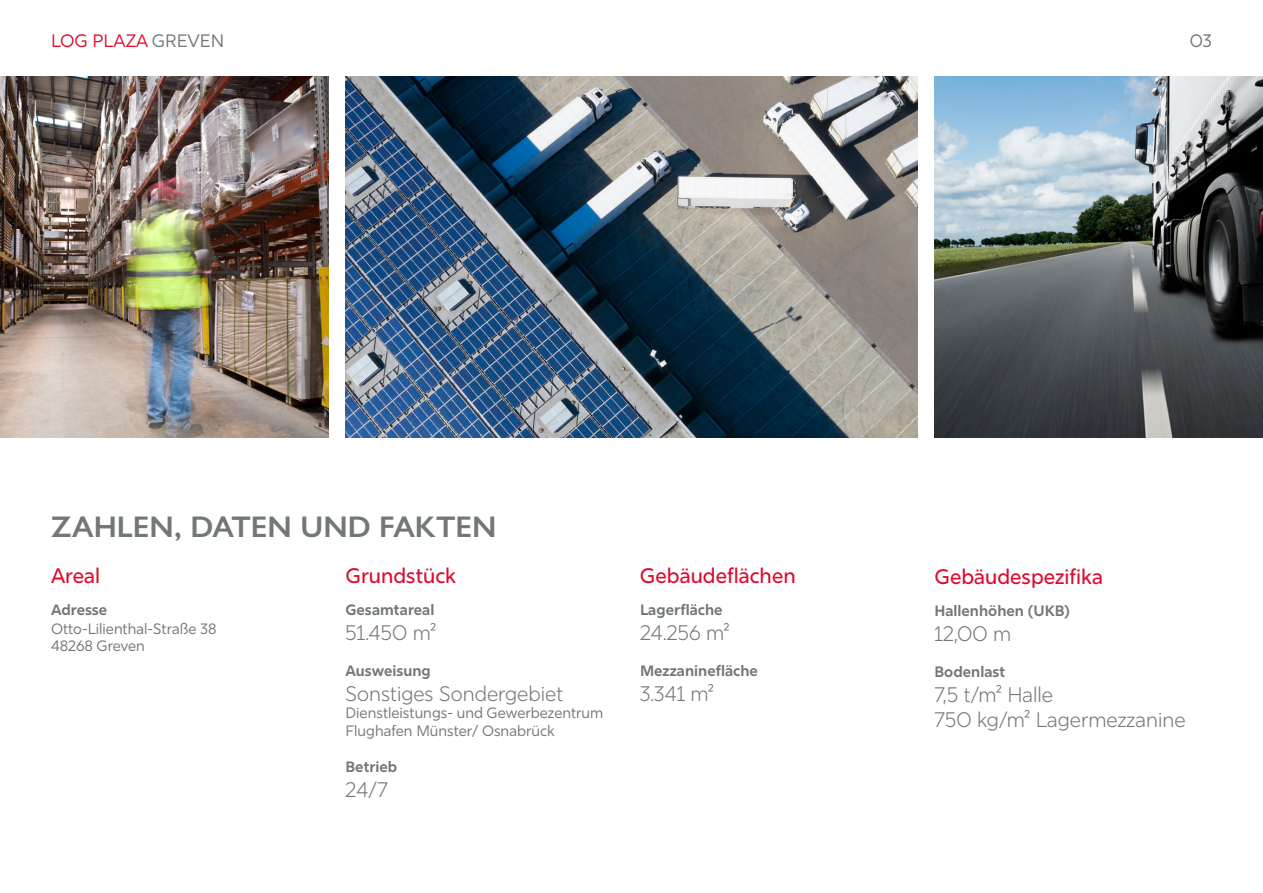
<style>
.page{position:relative;width:1263px;height:893px;background:#fff}
.page>*{position:absolute;margin:0;border:0;box-sizing:border-box;transform-origin:0 0}
.t1{font:600 30px "Gill Sans Nova";color:#727777}
.t2{font:300 21px/25.2px "Rig Sans";color:#727777}
.t3{font:500 21px "Rig Sans";color:#dd0b2f}
.t4{font:18px "Rig Sans";color:#dd0b2f}
.t5{font:18px "Rig Sans";color:#727777}
.t6{font:15px/17.2px "Rig Sans";color:#727777}
.t7{font:700 15px "Rig Sans";color:#727777}
.s1{color:#727777}
</style>
<div class="page">
<img style="left:345px;top:77px;width:572px;height:361px">
<img style="left:934px;top:77px;width:329px;height:361px">
<img style="left:0;top:77px;width:328px;height:361px">
<p class="t4" style="left:51px;top:32px;width:175px">LOG PLAZA <span class="s1">GREVEN</span></p>
<p class="t5" style="left:1190px;top:32px;width:24px">03</p>
<h1 class="t1" style="left:51px;top:511px;width:447px">ZAHLEN, DATEN UND FAKTEN</h1>
<h2 class="t3" style="left:51px;top:567px;width:51px">Areal</h2>
<h2 class="t3" style="left:345px;top:567px;width:112px">Grundstück</h2>
<h2 class="t3" style="left:640px;top:567px;width:157px">Gebäudeflächen</h2>
<p class="t7" style="left:51px;top:601px;width:58px">Adresse</p>
<p class="t6" style="left:51px;top:621px;width:167px">Otto-Lilienthal-Straße 38<br>48268 Greven</p>
<p class="t7" style="left:640px;top:601px;width:84px">Lagerfläche</p>
<h2 class="t2" style="left:640px;top:621px;width:91px">24.256 m²</h2>
<p class="t7" style="left:640px;top:662px;width:119px">Mezzaninefläche</p>
<h2 class="t2" style="left:640px;top:683px;width:76px">3.341 m²</h2>
<p class="t7" style="left:345px;top:601px;width:90px">Gesamtareal</p>
<h2 class="t2" style="left:345px;top:621px;width:92px">51.450 m²</h2>
<p class="t7" style="left:345px;top:662px;width:87px">Ausweisung</p>
<h2 class="t2" style="left:345px;top:683px;width:219px">Sonstiges Sondergebiet</h2>
<p class="t6" style="left:345px;top:705px;width:259px;line-height:18px">Dienstleistungs- und Gewerbezentrum<br>Flughafen Münster/ Osnabrück</p>
<p class="t7" style="left:345px;top:759px;width:53px">Betrieb</p>
<h2 class="t2" style="left:345px;top:779px;width:44px">24/7</h2>
<h2 class="t3" style="left:934px;top:568px;width:170px">Gebäudespezifika</h2>
<p class="t7" style="left:934px;top:602px;width:137px">Hallenhöhen (UKB)</p>
<h2 class="t2" style="left:934px;top:623px;width:78px">12,00 m</h2>
<p class="t7" style="left:934px;top:663px;width:72px">Bodenlast</p>
<h2 class="t2" style="left:934px;top:684px;width:253px">7,5 t/m² Halle<br>750 kg/m² Lagermezzanine</h2>
</div>
